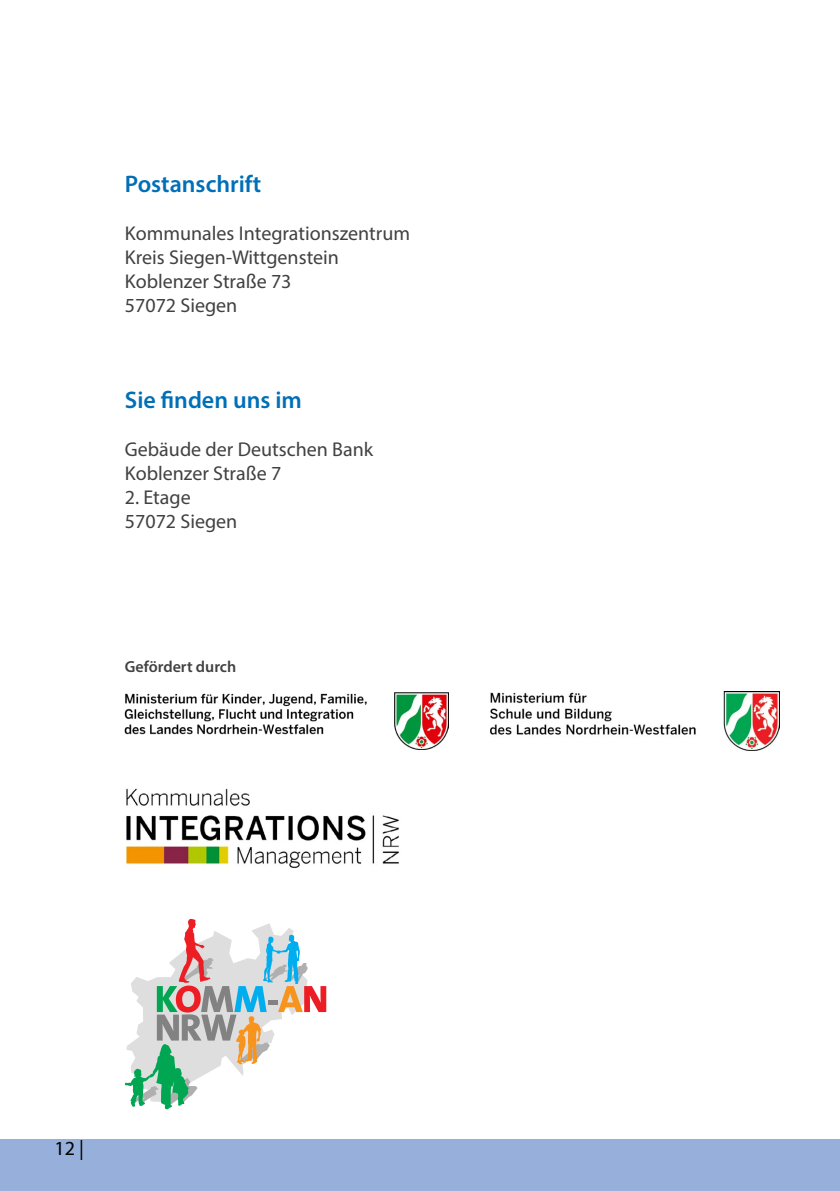
<style>
.page{position:relative;width:840px;height:1191px;background:#fff}
.page>*{position:absolute;margin:0;border:0;box-sizing:border-box;transform-origin:0 0}
.t1{font:600 24px "Myriad Pro";color:#006fb8}
.t2{font:20px/24px "Myriad Pro";color:#414042}
.t3{font:20px "Myriad Pro";color:#000}
.t4{font:600 16px "Myriad Pro";color:#414042}
</style>
<div class="page">
<div style="left:0;top:1140px;width:839px;height:51px;background:#96afdb"></div>
<img style="left:125px;top:692px;width:323px;height:58px">
<img style="left:125px;top:788px;width:274px;height:80px">
<img style="left:490px;top:691px;width:288px;height:59px">
<svg style="left:125px;top:918px;width:201px;height:191px"></svg>
<p class="t1" style="left:125px;top:169px;width:138px">Postanschrift</p>
<p class="t2" style="left:125px;top:221px;width:287px">Kommunales Integrationszentrum<br>Kreis Siegen-Wittgenstein<br>Koblenzer Straße 73<br>57072 Siegen</p>
<p class="t1" style="left:125px;top:385px;width:178px">Sie finden uns im</p>
<p class="t2" style="left:125px;top:437px;width:250px">Gebäude der Deutschen Bank<br>Koblenzer Straße 7</p>
<p class="t2" style="left:125px;top:485px;width:114px">2. Etage<br>57072 Siegen</p>
<p class="t4" style="left:125px;top:656px;width:113px">Gefördert durch</p>
<p class="t3" style="left:54px;top:1135px;width:31px">12 |</p>
</div>
